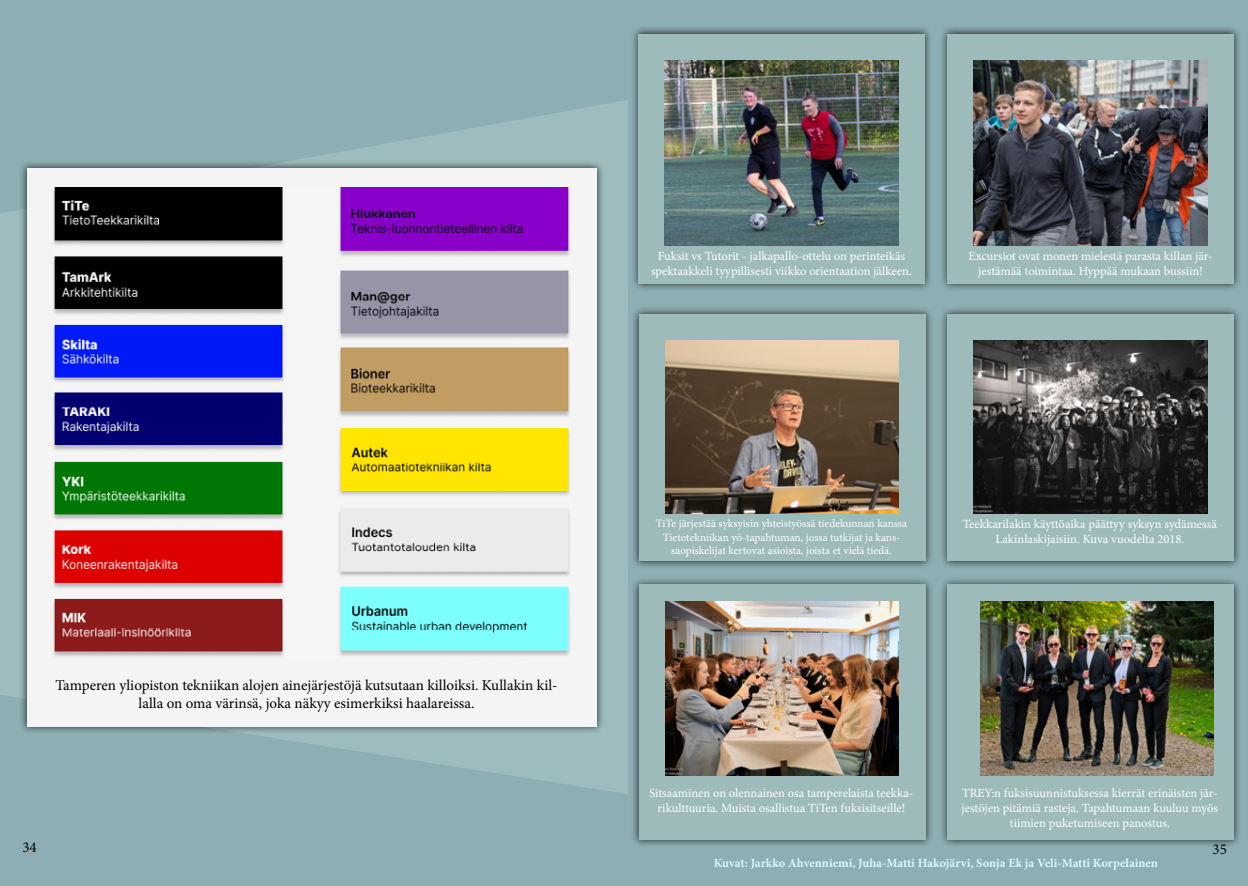
<style>
.page{position:relative;width:1248px;height:886px;background:#fff}
.page>*{position:absolute;margin:0;border:0;box-sizing:border-box;transform-origin:0 0}
.t1{font:15px/18px "Minion Pro";color:#000;text-align:center}
.t2{font:12.5px/15px "Minion Pro";color:#fff;text-align:center}
.t3{font:700 12.5px "Minion Pro";letter-spacing:-.005em;color:#d6f9ff}
.t4{font:11.25px/13.5px "Minion Pro";color:#fff;text-align:center}
</style>
<div class="page">
<div style="left:627px;top:0;width:620px;height:886px;background:#8daeb2"></div>
<div style="left:0;top:0;width:627px;height:886px;background:#9ebcbe"></div>
<svg style="left:0;top:695px;width:1207px;height:191px;background:#8eafb3"></svg>
<svg style="left:0;top:0;width:1180px;height:213px;background:#8eafb3"></svg>
<div style="left:630px;top:25px;width:302px;height:267px;background:#000;opacity:.75"></div>
<div style="left:638px;top:34px;width:286px;height:249px;background:#9ebbbc"></div>
<img style="left:664px;top:60px;width:234px;height:185px">
<div style="left:631px;top:306px;width:301px;height:262px;background:#000;opacity:.75"></div>
<div style="left:639px;top:314px;width:286px;height:247px;background:#9ebbbc"></div>
<img style="left:665px;top:340px;width:233px;height:174px">
<div style="left:939px;top:306px;width:302px;height:262px;background:#000;opacity:.75"></div>
<div style="left:947px;top:314px;width:286px;height:247px;background:#9ebbbc"></div>
<div style="left:19px;top:159px;width:585px;height:575px;background:#000;opacity:.75"></div>
<div style="left:27px;top:168px;width:569px;height:558px;background:#f5f4f4"></div>
<img style="left:973px;top:340px;width:233px;height:174px">
<img style="left:53px;top:187px;width:517px;height:470px">
<div style="left:631px;top:576px;width:301px;height:272px;background:#000;opacity:.75"></div>
<div style="left:639px;top:585px;width:286px;height:255px;background:#9ebbbc"></div>
<img style="left:665px;top:602px;width:233px;height:173px">
<div style="left:939px;top:25px;width:302px;height:267px;background:#000;opacity:.75"></div>
<div style="left:947px;top:34px;width:286px;height:249px;background:#9ebbbc"></div>
<img style="left:973px;top:60px;width:233px;height:185px">
<div style="left:939px;top:576px;width:302px;height:272px;background:#000;opacity:.75"></div>
<div style="left:947px;top:585px;width:286px;height:255px;background:#9ebbbc"></div>
<img style="left:980px;top:602px;width:233px;height:173px">
<p class="t2" style="left:651px;top:248px;width:262px">Fuksit vs Tutorit - jalkapallo-ottelu on perinteikäs spektaakkeli tyypillisesti viikko orientaation jälkeen.</p>
<p class="t2" style="left:968px;top:248px;width:245px">Excursiot ovat monen mielestä parasta killan jär&shy;jestämää toimintaa. Hyppää mukaan bussiin!</p>
<p class="t1" style="left:55px;top:676px;width:503px">Tamperen yliopiston tekniikan alojen ainejärjestöjä kutsutaan killoiksi. Kullakin kil&shy;lalla on oma värinsä, joka näkyy esimerkiksi haalareissa.</p>
<p class="t4" style="left:655px;top:517px;width:253px">TiTe järjestää syksyisin yhteistyössä tiedekunnan kanssa<br>Tietotekniikan yö-tapahtuman, jossa tutkijat ja kans&shy;saopiskelijat kertovat asioista, joista et vielä tiedä.</p>
<p class="t2" style="left:962px;top:517px;width:255px">Teekkarilakin käyttöaika päättyy syksyn sydämessä<br>Lakinlaskijaisiin. Kuva vuodelta 2018.</p>
<p class="t2" style="left:649px;top:785px;width:265px">Sitsaaminen on olennainen osa tamperelaista teekka&shy;rikulttuuria. Muista osallistua TiTen fuksisitseille!</p>
<p class="t2" style="left:961px;top:785px;width:258px">TREY:n fuksisuunnistuksessa kierrät erinäisten jär&shy;jestöjen pitämiä rasteja. Tapahtumaan kuuluu myös tiimien puketumiseen panostus.</p>
<p class="t3" style="left:714px;top:854px;width:445px">Kuvat: Jarkko Ahvenniemi, Juha-Matti Hakojärvi, Sonja Ek ja Veli-Matti Korpelainen</p>
<p class="t1" style="left:22px;top:838px;width:16px">34</p>
<p class="t1" style="left:1212px;top:840px;width:16px">35</p>
</div>
